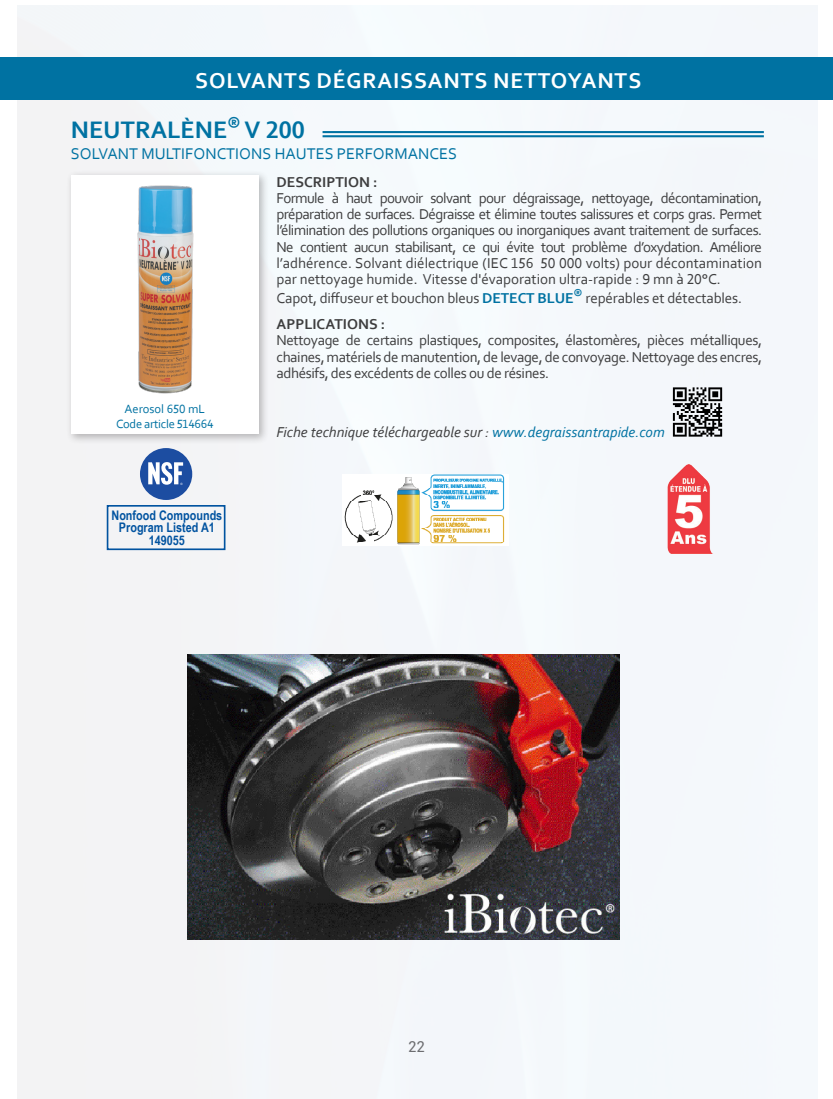
<style>
.page{position:relative;width:833px;height:1099px;background:#fff}
.page>*{position:absolute;margin:0;border:0;box-sizing:border-box;transform-origin:0 0}
.titre_français{font:700 25px "Corbel";color:#0072a2}
.titre_français-2{font:700 22.5px "Corbel";letter-spacing:.04em;color:#fff}
.titre_français-3{font:16.25px "Corbel";color:#0072a2}
.titre_français-4{font:15px/16.2px "Corbel";letter-spacing:-.01em;color:#3e3e3f;text-align:justify}
.titre_français-5{font:italic 15px "Corbel";color:#3e3e3f}
.titre_français-6{font:700 15px "Corbel";color:#3e3e3f}
.t1{font:15px "Roboto";color:#6c6d70}
.t2{font:700 13.25px/12.4px "Arial Narrow";color:#0153a0;text-align:center}
.titre_français-7{font:12.5px "Corbel";letter-spacing:-.02em;color:#0072a2}
.titre_français-8{font:12.5px "Corbel";color:#0072a2}
.t3{font:3px "Arial";color:#fff}
.s1{font-weight:700;color:#0072a2}
.s2{color:#0072a2}
</style>
<div class="page">
<div style="left:18px;top:5px;width:799px;height:1093px;background:#f4f7fb"></div>
<div style="left:66px;top:170px;width:203px;height:274px;background:#231f20;opacity:.3"></div>
<div style="left:71px;top:175px;width:188px;height:259px;background:#fff"></div>
<img style="left:137px;top:185px;width:57px;height:209px">
<hr style="left:322px;top:131px;width:442px;height:2px;background:#0072a2">
<hr style="left:322px;top:135px;width:442px;height:2px;background:#0072a2">
<div style="left:107px;top:505px;width:118px;height:45px;border:2px solid #0153a0"></div>
<div style="left:140px;top:448px;width:52px;height:52px;background:#1c4da1;border-radius:50%"></div>
<svg style="left:148px;top:462px;width:35px;height:22px"></svg>
<img style="left:667px;top:464px;width:46px;height:89px">
<img style="left:343px;top:475px;width:165px;height:70px">
<svg style="left:671px;top:385px;width:53px;height:53px"></svg>
<svg style="left:673px;top:387px;width:49px;height:49px"></svg>
<div style="left:0;top:58px;width:833px;height:42px;background:#0072a2"></div>
<img style="left:187px;top:655px;width:432px;height:284px">
<p class="titre_français-2" style="left:195px;top:67px;width:447px">SOLVANTS DÉGRAISSANTS NETTOYANTS</p>
<p class="titre_français" style="left:71px;top:114px;width:235px">NEUTRALÈNE<sup>®</sup> V 200</p>
<p class="titre_français-3" style="left:71px;top:144px;width:387px">SOLVANT MULTIFONCTIONS HAUTES PERFORMANCES</p>
<p class="titre_français-8" style="left:124px;top:401px;width:82px">Aerosol 650 mL</p>
<p class="titre_français-7" style="left:116px;top:416px;width:99px">Code article 514664</p>
<p class="t3" style="left:180px;top:481px;width:4px">®</p>
<p class="t2" style="left:111px;top:508px;width:112px">Nonfood Compounds<br>Program Listed A1<br>149055</p>
<p class="titre_français-6" style="left:276px;top:172px;width:102px">DESCRIPTION :</p>
<p class="titre_français-4" style="left:276px;top:189px;width:487px">Formule à haut pouvoir solvant pour dégraissage, nettoyage, décontamination, préparation de surfaces. Dégraisse et élimine toutes salissures et corps gras. Permet l’élimination des pollutions organiques ou inorganiques avant traitement de surfaces.<br>Ne contient aucun stabilisant, ce qui évite tout problème d’oxydation. Améliore l’adhérence. Solvant diélectrique (IEC 156 50 000 volts) pour décontamination par nettoyage humide. Vitesse d'évaporation ultra-rapide : 9 mn à 20°C.</p>
<p class="titre_français-4" style="left:276px;top:289px;width:467px">Capot, diffuseur et bouchon bleus <span class="s1">DETECT BLUE</span><sup>®</sup> repérables et détectables.</p>
<p class="titre_français-6" style="left:276px;top:315px;width:110px">APPLICATIONS :</p>
<p class="titre_français-4" style="left:276px;top:332px;width:487px">Nettoyage de certains plastiques, composites, élastomères, pièces métalliques, chaines, matériels de manutention, de levage, de convoyage. Nettoyage des encres, adhésifs, des excédents de colles ou de résines.</p>
<p class="titre_français-5" style="left:276px;top:422px;width:390px">Fiche technique téléchargeable sur : <span class="s2">www.degraissantrapide.com</span></p>
<p class="t1" style="left:408px;top:1035px;width:18px">22</p>
</div>
